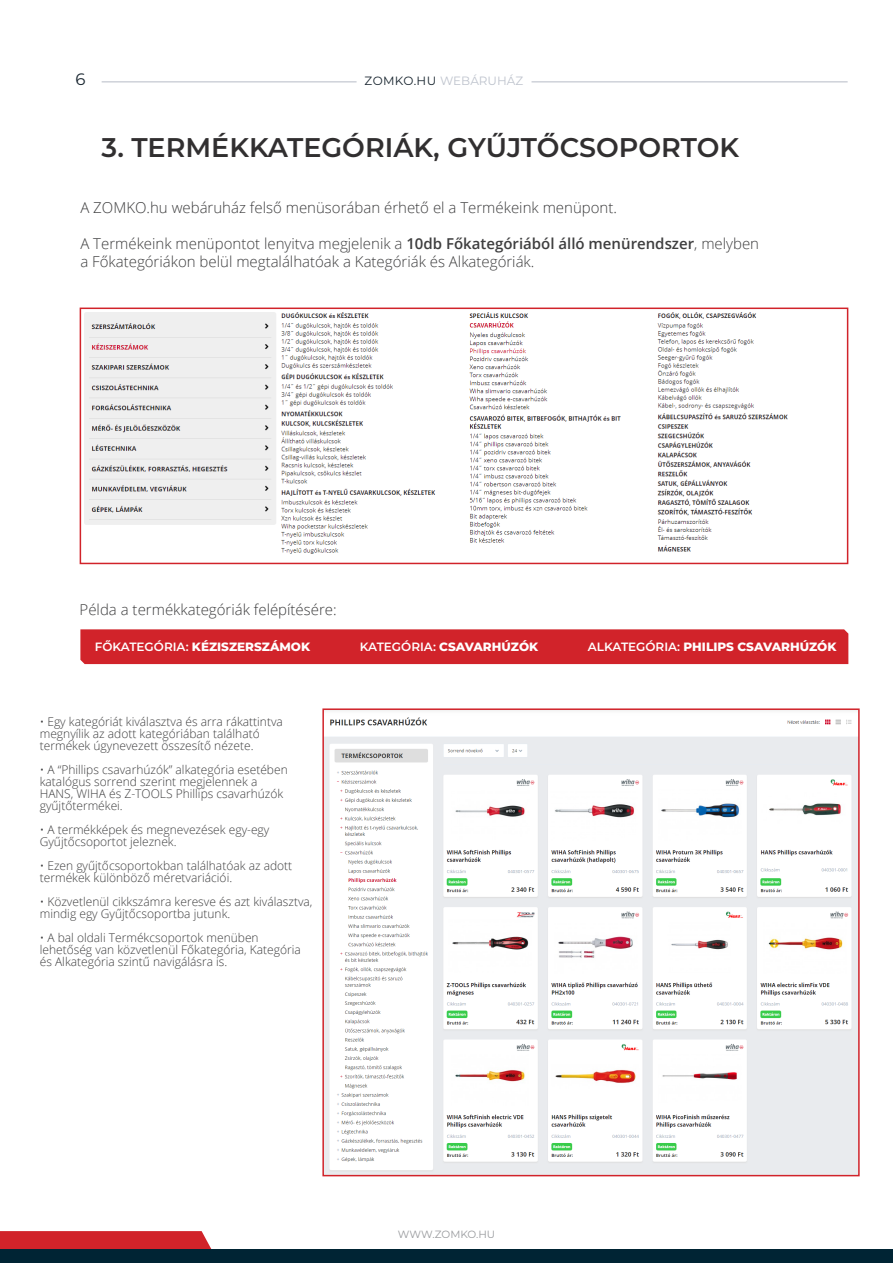
<style>
.page{position:relative;width:893px;height:1263px;background:#fff}
.page>*{position:absolute;margin:0;border:0;box-sizing:border-box;transform-origin:0 0}
.Headline_1{font:600 27px "Montserrat";color:#312f30}
.t1{font:16.5px "Montserrat";color:#17242e}
.Body_Text{font:300 15px/18px "Open Sans";color:#3e3e3f}
.Body_Text-2{font:300 12px/12px "Open Sans";color:#3e3e3f}
.t2{font:800 12px "Montserrat";color:#fff}
.t3{font:12px "Montserrat";color:#bec3cd}
.t4{font:10.5px "Montserrat";color:#989a9d}
.s1{color:#17242e}
.s2{font-weight:600}
</style>
<div class="page">
<svg style="left:0;top:1231px;width:212px;height:18px;background:#d22930"></svg>
<hr style="left:531px;top:81px;width:317px;height:1px;background:#bec3cd">
<hr style="left:102px;top:81px;width:255px;height:1px;background:#bec3cd">
<div style="left:0;top:1249px;width:893px;height:14px;background:#002434"></div>
<img style="left:84px;top:312px;width:704px;height:242px">
<div style="left:80px;top:308px;width:768px;height:256px;border:2px solid #d1232a"></div>
<div style="left:80px;top:629px;width:768px;height:35px;background:#d1232a"></div>
<img style="left:325px;top:717px;width:532px;height:456px">
<div style="left:322px;top:708px;width:538px;height:468px;border:2px solid #d1232a"></div>
<h2 class="t1" style="left:75px;top:68px;width:12px">6</h2>
<p class="t3" style="left:365px;top:73px;width:160px"><span class="s1">ZOMKO.HU</span> WEBÁRUHÁZ</p>
<p class="Headline_1" style="left:102px;top:128px;width:639px">3. TERMÉKKATEGÓRIÁK, GYŰJTŐCSOPORTOK</p>
<p class="Body_Text" style="left:80px;top:199px;width:538px">A ZOMKO.hu webáruház felső menüsorában érhető el a Termékeink menüpont.</p>
<p class="Body_Text" style="left:80px;top:235px;width:680px">A Termékeink menüpontot lenyitva megjelenik a <span class="s2">10db Főkategóriából álló menürendszer</span>, melyben a Főkategóriákon belül megtalálhatóak a Kategóriák és Alkategóriák.</p>
<p class="Body_Text" style="left:80px;top:600px;width:259px">Példa a termékkategóriák felépítésére:</p>
<p class="t2" style="left:95px;top:637px;width:217px"><span class="s2">FŐKATEGÓRIA:</span> KÉZISZERSZÁMOK</p>
<p class="t2" style="left:360px;top:637px;width:180px"><span class="s2">KATEGÓRIA:</span> CSAVARHÚZÓK</p>
<p class="t2" style="left:588px;top:637px;width:250px"><span class="s2">ALKATEGÓRIA:</span> PHILIPS CSAVARHÚZÓK</p>
<p class="Body_Text-2" style="left:40px;top:715px;width:245px">• Egy kategóriát kiválasztva és arra rákattintva megnyílik az adott kategóriában található termékek úgynevezett összesítő nézete.</p>
<p class="Body_Text-2" style="left:40px;top:763px;width:249px">• A “Phillips csavarhúzók” alkategória esetében katalógus sorrend szerint megjelennek a HANS, WIHA és Z-TOOLS Phillips csavarhúzók gyűjtőtermékei.</p>
<p class="Body_Text-2" style="left:40px;top:823px;width:231px">• A termékképek és megnevezések egy-egy<br>Gyűjtőcsoportot jeleznek.</p>
<p class="Body_Text-2" style="left:40px;top:859px;width:254px">• Ezen gyűjtőcsoportokban találhatóak az adott termékek különböző méretvariációi.</p>
<p class="Body_Text-2" style="left:40px;top:895px;width:274px">• Közvetlenül cikkszámra keresve és azt kiválasztva, mindig egy Gyűjtőcsoportba jutunk.</p>
<p class="Body_Text-2" style="left:40px;top:931px;width:263px">• A bal oldali Termékcsoportok menüben lehetőség van közvetlenül Főkategória, Kategória és Alkategória szintű navigálásra is.</p>
<p class="t4" style="left:398px;top:1227px;width:99px">WWW.ZOMKO.HU</p>
</div>
